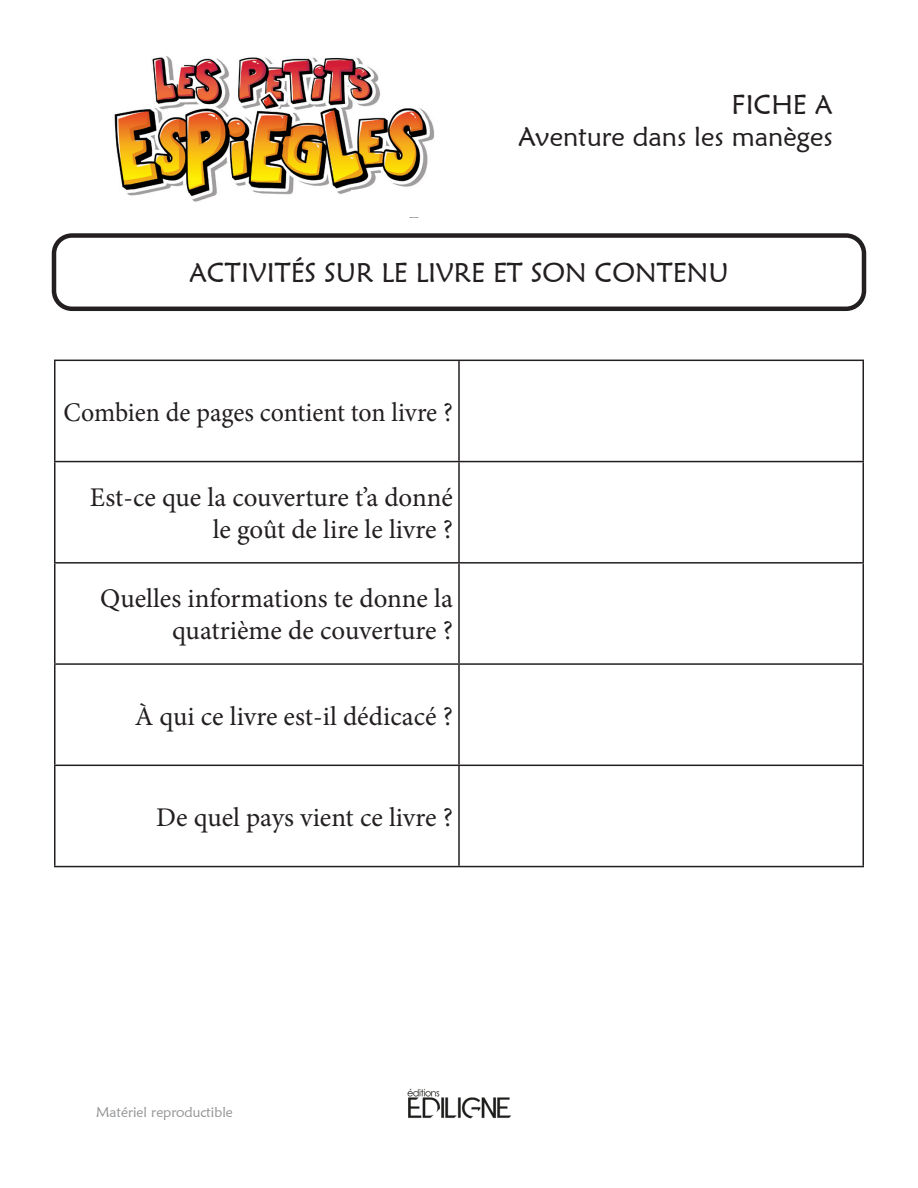
<style>
.page{position:relative;width:918px;height:1188px;background:#fff}
.page>*{position:absolute;margin:0;border:0;box-sizing:border-box;transform-origin:0 0}
.dans_tableau{font:27px/32.4px "Minion Pro";color:#231f20;text-align:right}
.Titre{font:27px "Maiandra GD";color:#231f20}
.dans_tableau-2{font:27px "Minion Pro";color:#231f20;scale:.96 1}
.t1{font:14.1px "Maiandra GD";color:#939598}
</style>
<div class="page">
<img style="left:407px;top:1088px;width:104px;height:31px">
<img style="left:114px;top:56px;width:320px;height:146px">
<div style="left:351px;top:191px;width:101px;height:26px;background:#fff"></div>
<div style="left:380px;top:188px;width:50px;height:6px;background:#fff"></div>
<svg style="left:348px;top:193px;width:3px;height:9px"></svg>
<div style="left:52px;top:233px;width:814px;height:78px;border:4px solid #231f20;border-radius:18px"></div>
<hr style="left:54px;top:360px;width:405px;height:1px;background:#231f20">
<hr style="left:54px;top:361px;width:2px;height:100px;background:#231f20">
<hr style="left:459px;top:360px;width:405px;height:1px;background:#231f20">
<hr style="left:458px;top:361px;width:2px;height:100px;background:#231f20">
<hr style="left:862px;top:361px;width:2px;height:100px;background:#231f20">
<hr style="left:54px;top:461px;width:405px;height:1px;background:#231f20">
<hr style="left:54px;top:462px;width:2px;height:100px;background:#231f20">
<hr style="left:459px;top:461px;width:405px;height:1px;background:#231f20">
<hr style="left:458px;top:462px;width:2px;height:100px;background:#231f20">
<hr style="left:862px;top:462px;width:2px;height:100px;background:#231f20">
<hr style="left:54px;top:562px;width:405px;height:2px;background:#231f20">
<hr style="left:54px;top:564px;width:2px;height:99px;background:#231f20">
<hr style="left:459px;top:562px;width:405px;height:2px;background:#231f20">
<hr style="left:458px;top:564px;width:2px;height:99px;background:#231f20">
<hr style="left:862px;top:564px;width:2px;height:99px;background:#231f20">
<hr style="left:54px;top:663px;width:405px;height:2px;background:#231f20">
<hr style="left:54px;top:665px;width:2px;height:100px;background:#231f20">
<hr style="left:459px;top:663px;width:405px;height:2px;background:#231f20">
<hr style="left:458px;top:665px;width:2px;height:100px;background:#231f20">
<hr style="left:862px;top:665px;width:2px;height:100px;background:#231f20">
<hr style="left:54px;top:765px;width:405px;height:1px;background:#231f20">
<hr style="left:54px;top:766px;width:2px;height:100px;background:#231f20">
<hr style="left:459px;top:765px;width:405px;height:1px;background:#231f20">
<hr style="left:458px;top:766px;width:2px;height:100px;background:#231f20">
<hr style="left:862px;top:766px;width:2px;height:100px;background:#231f20">
<hr style="left:54px;top:866px;width:405px;height:1px;background:#231f20">
<hr style="left:459px;top:866px;width:405px;height:1px;background:#231f20">
<p class="Titre" style="left:732px;top:88px;width:103px">FICHE A</p>
<p class="Titre" style="left:518px;top:120px;width:316px">Aventure dans les manèges</p>
<p class="Titre" style="left:189px;top:256px;width:541px">ACTIVITÉS SUR LE LIVRE ET SON CONTENU</p>
<p class="dans_tableau-2" style="left:64px;top:394px;width:407px">Combien de pages contient ton livre ?</p>
<p class="dans_tableau" style="left:90px;top:481px;width:365px">Est-ce que la couverture t’a donné le goût de lire le livre ?</p>
<p class="dans_tableau" style="left:100px;top:582px;width:354px">Quelles informations te donne la quatrième de couverture ?</p>
<p class="dans_tableau" style="left:135px;top:700px;width:320px">À qui ce livre est-il dédicacé ?</p>
<p class="dans_tableau" style="left:156px;top:801px;width:298px">De quel pays vient ce livre ?</p>
<p class="t1" style="left:96px;top:1104px;width:138px">Matériel reproductible</p>
</div>
